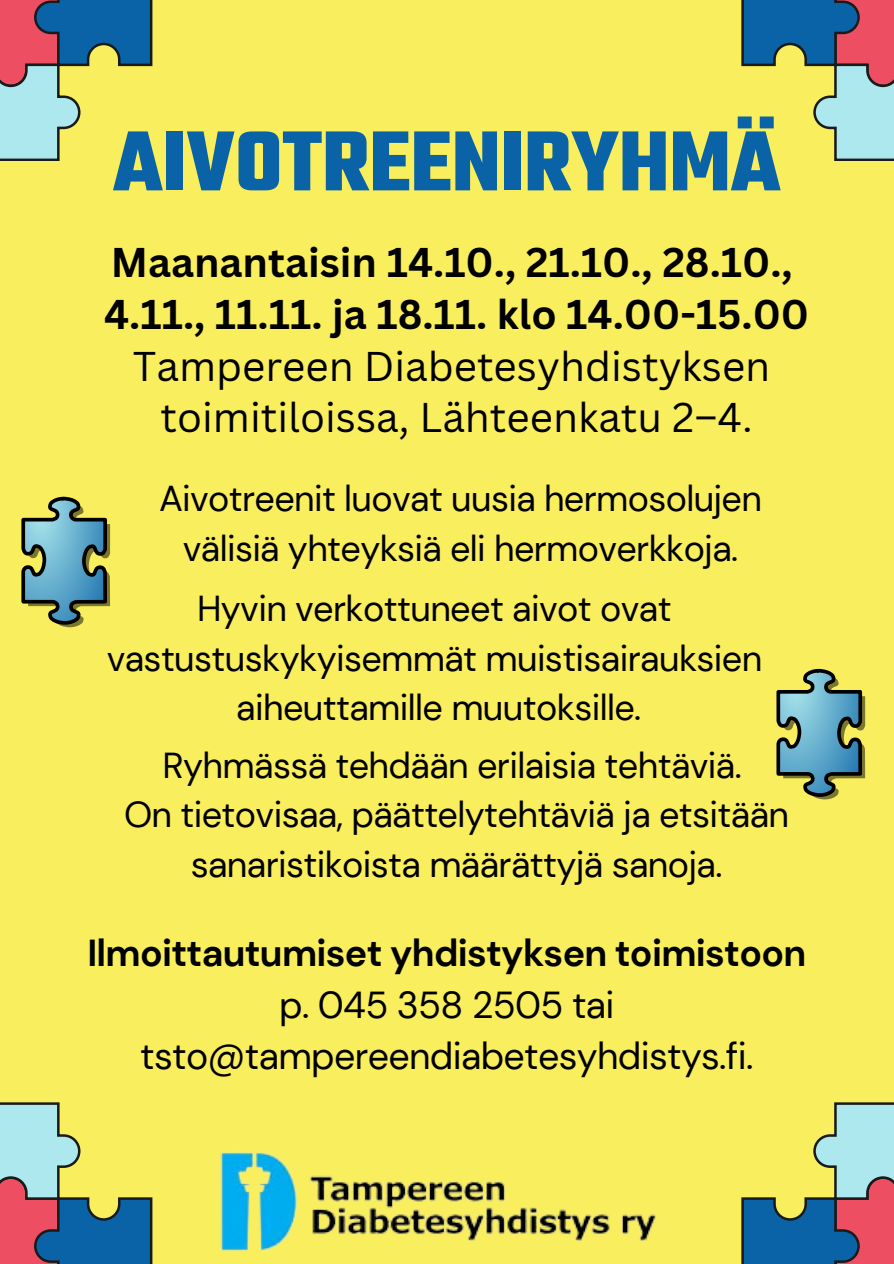
<style>
.page{position:relative;width:894px;height:1264px;background:#fff}
.page>*{position:absolute;margin:0;border:0;box-sizing:border-box;transform-origin:0 0}
.t1{font:700 91.65px "Teko";color:#0a63a6}
.t2{font:700 40.5px/51.8px "Canva Sans";color:#000;text-align:center}
.t3{font:37.5px/51.8px "DM Sans";letter-spacing:-.02em;color:#000;text-align:center}
.t4{font:36px/49.5px "DM Sans";letter-spacing:-.02em;color:#000;text-align:center}
.s1{font-weight:400}
.s2{font-weight:700}
</style>
<div class="page">
<div style="left:0;top:0;width:893px;height:1263px;background:#f9ee5d"></div>
<svg style="left:0;top:0;width:152px;height:161px"></svg>
<svg style="left:741px;top:0;width:152px;height:161px"></svg>
<svg style="left:0;top:1102px;width:152px;height:161px"></svg>
<svg style="left:741px;top:1102px;width:152px;height:161px"></svg>
<svg style="left:21px;top:496px;width:89px;height:131px"></svg>
<svg style="left:776px;top:668px;width:88px;height:131px"></svg>
<img style="left:220px;top:1151px;width:437px;height:101px">
<p class="t1" style="left:113px;top:102px;width:669px">AIVOTREENIRYHMÄ</p>
<h1 class="t2" style="left:104px;top:235px;width:706px">Maanantaisin 14.10., 21.10., 28.10., 4.11., 11.11. ja 18.11. klo 14.00-15.00<br><span class="s1">Tampereen Diabetesyhdistyksen toimitiloissa, Lähteenkatu 2–4.</span></h1>
<p class="t4" style="left:159px;top:474px;width:604px">Aivotreenit luovat uusia hermosolujen</p>
<p class="t4" style="left:183px;top:524px;width:556px">välisiä yhteyksiä eli hermoverkkoja.</p>
<p class="t4" style="left:197px;top:584px;width:476px">Hyvin verkottuneet aivot ovat</p>
<p class="t4" style="left:107px;top:633px;width:657px">vastustuskykyisemmät muistisairauksien</p>
<p class="t4" style="left:236px;top:683px;width:406px">aiheuttamille muutoksille.</p>
<h2 class="t4" style="left:162px;top:740px;width:580px">Ryhmässä tehdään erilaisia tehtäviä.</h2>
<p class="t4" style="left:124px;top:790px;width:666px">On tietovisaa, päättelytehtäviä ja etsitään sanaristikoista määrättyjä sanoja.</p>
<p class="t3" style="left:87px;top:927px;width:720px"><span class="s2">Ilmoittautumiset yhdistyksen toimistoon </span>p. 045 358 2505 tai tsto@tampereendiabetesyhdistys.fi.</p>
</div>
